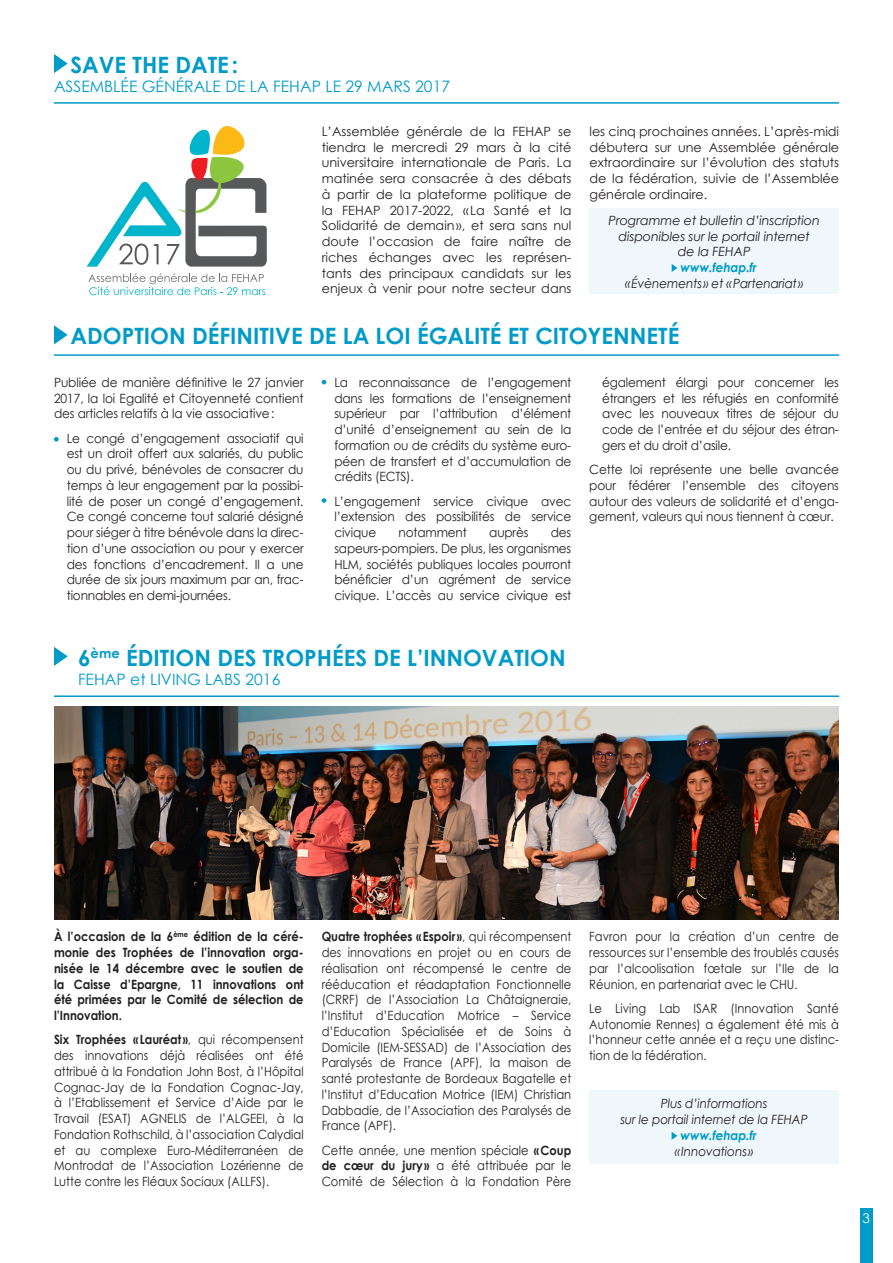
<style>
.page{position:relative;width:893px;height:1263px;background:#fff}
.page>*{position:absolute;margin:0;border:0;box-sizing:border-box;transform-origin:0 0}
.t1{font:700 22.5px "Century Gothic";color:#009bc8}
.t2{font:15.75px "Century Gothic";color:#009bc8}
.t3{font:13.5px "Century Gothic";color:#fff}
.Corps{font:12.75px/15.8px "Century Gothic";color:#231f20;text-align:justify;scale:.9 1}
.Liste{font:12.75px/15.8px "Century Gothic";letter-spacing:-.015em;color:#231f20;text-align:justify;scale:.95 1}
.Corps-2{font:12.75px/15.8px "Century Gothic";color:#231f20;text-align:justify}
.Corps-3{font:12.75px/15.8px "Century Gothic";color:#231f20;text-align:justify;scale:.95 1}
.Corps-4{font:700 12.75px/15.8px "Century Gothic";color:#231f20;text-align:justify;scale:.9 1}
.t4{font:italic 12.75px/15.8px "Century Gothic";letter-spacing:-.01em;color:#231f20;text-align:center;scale:.95 1}
.t5{font:italic 12.75px/15.8px "Century Gothic";letter-spacing:-.01em;color:#231f20;text-align:center}
.t6{font:italic 700 12.75px "Century Gothic";letter-spacing:-.01em;color:#009bc8;scale:.95 1}
.s1{font-weight:700}
</style>
<div class="page">
<svg style="left:54px;top:325px;width:14px;height:19px"></svg>
<svg style="left:54px;top:647px;width:14px;height:19px"></svg>
<svg style="left:54px;top:54px;width:14px;height:19px"></svg>
<hr style="left:54px;top:354px;width:785px;height:2px;background:#009bc8">
<hr style="left:54px;top:102px;width:785px;height:2px;background:#009bc8">
<hr style="left:54px;top:695px;width:785px;height:2px;background:#009bc8">
<div style="left:860px;top:1209px;width:13px;height:54px;background:#009bc8"></div>
<svg style="left:87px;top:126px;width:180px;height:141px"></svg>
<svg style="left:88px;top:273px;width:177px;height:22px"></svg>
<div style="left:589px;top:1090px;width:250px;height:74px;background:#eff7fa"></div>
<svg style="left:672px;top:1132px;width:5px;height:8px"></svg>
<img style="left:54px;top:707px;width:785px;height:212px">
<div style="left:589px;top:209px;width:250px;height:85px;background:#eff7fa"></div>
<svg style="left:672px;top:264px;width:5px;height:8px"></svg>
<svg style="left:54px;top:437px;width:5px;height:5px"></svg>
<svg style="left:322px;top:380px;width:4px;height:4px"></svg>
<svg style="left:322px;top:498px;width:4px;height:5px"></svg>
<p class="t1" style="left:70px;top:48px;width:169px">SAVE THE DATE:</p>
<p class="t2" style="left:54px;top:75px;width:398px">ASSEMBLÉE GÉNÉRALE DE LA FEHAP LE 29 MARS 2017</p>
<p class="Corps-2" style="left:322px;top:123px;width:251px">L’Assemblée générale de la FEHAP se tiendra le mercredi 29 mars à la cité universitaire internationale de Paris. La matinée sera consacrée à des débats à partir de la plateforme politique de la FEHAP 2017-2022, « La Santé et la Solidarité de demain», et sera sans nul doute l’occasion de faire naître de riches échanges avec les représen&shy;tants des principaux candidats sur les enjeux à venir pour notre secteur dans</p>
<p class="Corps-2" style="left:589px;top:123px;width:251px">les cinq prochaines années. L’après-midi débutera sur une Assemblée générale extraordinaire sur l’évolution des statuts de la fédération, suivie de l’Assemblée générale ordinaire.</p>
<p class="t5" style="left:609px;top:212px;width:213px">Programme et bulletin d’inscription disponibles sur le portail internet de la FEHAP</p>
<p class="t6" style="left:681px;top:258px;width:82px">www.fehap.fr</p>
<p class="t4" style="left:625px;top:275px;width:189px">«Évènements» et «Partenariat»</p>
<p class="t1" style="left:70px;top:319px;width:610px">ADOPTION DÉFINITIVE DE LA LOI ÉGALITÉ ET CITOYENNETÉ</p>
<p class="Corps-3" style="left:54px;top:374px;width:264px">Publiée de manière définitive le 27 janvier 2017, la loi Egalité et Citoyenneté contient des articles relatifs à la vie associative:</p>
<p class="Liste" style="left:67px;top:430px;width:251px">Le congé d’engagement associatif qui est un droit offert aux salariés, du public ou du privé, bénévoles de consacrer du temps à leur engagement par la possibi&shy;lité de poser un congé d’engagement.<br>Ce congé concerne tout salarié désigné pour siéger à titre bénévole dans la direc&shy;tion d’une association ou pour y exercer des fonctions d’encadrement. Il a une durée de six jours maximum par an, frac&shy;tionnables en demi-journées.</p>
<p class="Liste" style="left:334px;top:374px;width:251px">La reconnaissance de l’engagement dans les formations de l’enseignement supérieur par l’attribution d’élément d’unité d’enseignement au sein de la formation ou de crédits du système euro&shy;péen de transfert et d’accumulation de crédits (ECTS).</p>
<p class="Liste" style="left:334px;top:493px;width:251px">L’engagement service civique avec l’extension des possibilités de service civique</p>
<p class="Liste" style="left:399px;top:524px;width:73px">notamment</p>
<p class="Liste" style="left:489px;top:524px;width:43px">auprès</p>
<p class="Liste" style="left:334px;top:524px;width:251px;text-indent:216px">des sapeurs-pompiers. De plus, les organismes HLM, sociétés publiques locales pourront bénéficier d’un agrément de service civique. L’accès au service civique est</p>
<p class="t1" style="left:78px;top:641px;width:489px">6<sup>ème</sup> ÉDITION DES TROPHÉES DE L’INNOVATION</p>
<p class="t2" style="left:78px;top:668px;width:204px">FEHAP et LIVING LABS 2016</p>
<p class="Liste" style="left:602px;top:374px;width:251px">également élargi pour concerner les étrangers et les réfugiés en conformité avec les nouveaux titres de séjour du code de l’entrée et du séjour des étran&shy;gers et du droit d’asile.</p>
<p class="Corps-3" style="left:589px;top:461px;width:264px">Cette loi représente une belle avancée pour fédérer l’ensemble des citoyens autour des valeurs de solidarité et d’enga&shy;gement, valeurs qui nous tiennent à cœur.</p>
<p class="Corps-4" style="left:54px;top:928px;width:279px">À l’occasion de la 6<sup>ème</sup> édition de la céré&shy;monie des Trophées de l’innovation orga&shy;nisée le 14 décembre avec le soutien de la Caisse d’Epargne, 11 innovations ont été primées par le Comité de sélection de l’Innovation.</p>
<p class="Corps" style="left:54px;top:1032px;width:279px"><span class="s1">Six Trophées « Lauréat »</span>, qui récompensent des innovations déjà réalisées ont été attribué à la Fondation John Bost, à l’Hôpital Cognac-Jay de la Fondation Cognac-Jay, à l’Etablissement et Service d’Aide par le Travail (ESAT) AGNELIS de l’ALGEEI, à la Fondation Rothschild, à l’association Calydial et au complexe Euro-Méditerranéen de Montrodat de l’Association Lozérienne de Lutte contre les Fléaux Sociaux (ALLFS).</p>
<p class="Corps" style="left:322px;top:929px;width:279px"><span class="s1">Quatre trophées «Espoir »</span>, qui récompensent des innovations en projet ou en cours de réalisation ont récompensé le centre de rééducation et réadaptation Fonctionnelle (CRRF) de l’Association La Châtaigneraie, l’Institut d’Education Motrice – Service d’Education Spécialisée et de Soins à Domicile (IEM-SESSAD) de l’Association des Paralysés de France (APF), la maison de santé protestante de Bordeaux Bagatelle et l’Institut d’Education Motrice (IEM) Christian Dabbadie, de l’Association des Paralysés de France (APF).</p>
<p class="Corps" style="left:322px;top:1142px;width:279px">Cette année, une mention spéciale <span class="s1">«Coup de cœur du jury»</span> a été attribuée par le Comité de Sélection à la Fondation Père</p>
<p class="Corps" style="left:589px;top:929px;width:279px">Favron pour la création d’un centre de ressources sur l’ensemble des troublés causés par l’alcoolisation fœtale sur l’Ile de la Réunion, en partenariat avec le CHU.</p>
<p class="Corps" style="left:589px;top:1000px;width:279px">Le Living Lab ISAR (Innovation Santé Autonomie Rennes) a également été mis à l’honneur cette année et a reçu une distinc&shy;tion de la fédération.</p>
<p class="t4" style="left:620px;top:1096px;width:199px">Plus d’informations<br>sur le portail internet de la FEHAP</p>
<p class="t6" style="left:680px;top:1125px;width:82px">www.fehap.fr</p>
<p class="t4" style="left:675px;top:1143px;width:84px">«Innovations»</p>
<p class="t3" style="left:862px;top:1208px;width:9px">3</p>
</div>
